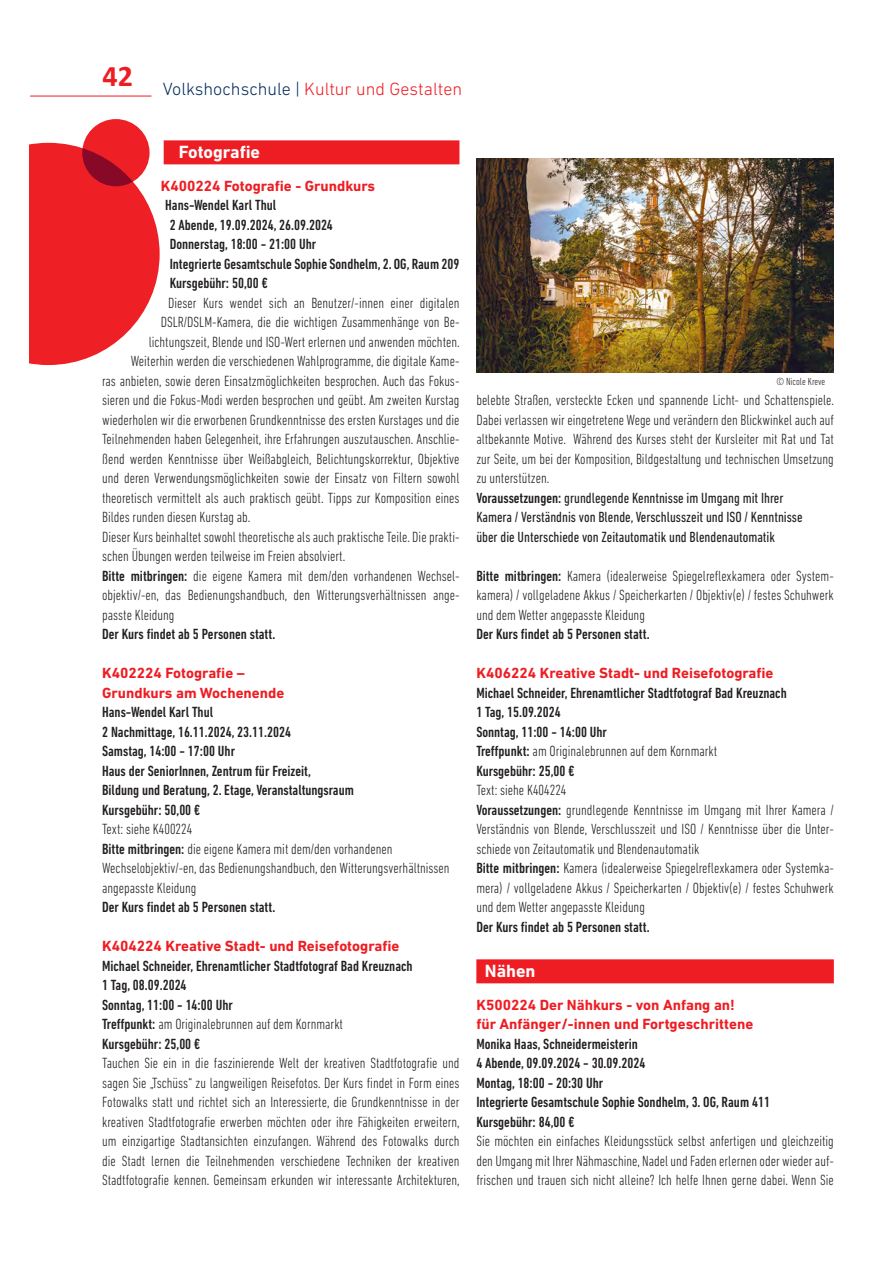
<style>
.page{position:relative;width:881px;height:1263px;background:#fff}
.page>*{position:absolute;margin:0;border:0;box-sizing:border-box;transform-origin:0 0}
.t1{font:300 18px "DIN Next LT Pro";color:#ee1d23}
.t2{font:700 18px "DIN Next LT Pro";color:#fff}
.t3{font:300 condensed 15px/19.5px "DIN Next LT Pro";color:#231f20}
.t4{font:500 condensed 15px/19.5px "DIN Next LT Pro";color:#231f20}
.t5{font:700 15px/19.5px "DIN Next LT Pro";color:#ee1d23}
.t6{font:300 condensed 10.5px "DIN Next LT Pro";color:#231f20}
.s1{color:#002a5c}
.s2{font-weight:500}
.s3{font-weight:300}
.s4{font-weight:400}
</style>
<div class="page">
<hr style="left:30px;top:96px;width:121px;height:1px;background:#ee1d23">
<div style="left:82px;top:119px;width:67px;height:67px;background:#ee2026;border-radius:50%"></div>
<svg style="left:30px;top:143px;width:129px;height:222px"></svg>
<div style="left:164px;top:140px;width:295px;height:24px;background:#ee1d23"></div>
<div style="left:476px;top:959px;width:357px;height:24px;background:#ee1d23"></div>
<img style="left:476px;top:159px;width:357px;height:214px">
<p class="t1" style="left:102px;top:79px;width:361px"><sup>42</sup> <span class="s1">Volkshochschule |</span> Kultur und Gestalten</p>
<p class="t2" style="left:179px;top:141px;width:83px">Fotografie</p>
<p class="t5" style="left:161px;top:176px;width:216px">K400224 Fotografie - Grundkurs</p>
<p class="t4" style="left:170px;top:195px;width:291px;text-indent:-4px">Hans-Wendel Karl Thul<br>2 Abende, 19.09.2024, 26.09.2024<br>Donnerstag, 18:00 - 21:00 Uhr<br>Integrierte Gesamtschule Sophie Sondhelm, 2. OG, Raum 209<br>Kursgebühr: 50,00 €</p>
<p class="t3" style="left:168px;top:293px;width:293px">Dieser Kurs wendet sich an Benutzer/-innen einer digitalen</p>
<p class="t3" style="left:161px;top:312px;width:300px">DSLR/DSLM-Kamera, die die wichtigen Zusammenhänge von Be-</p>
<p class="t3" style="left:149px;top:332px;width:312px">lichtungszeit, Blende und ISO-Wert erlernen und anwenden möchten.</p>
<p class="t3" style="left:131px;top:351px;width:330px">Weiterhin werden die verschiedenen Wahlprogramme, die digitale Kame-</p>
<p class="t3" style="left:102px;top:371px;width:358px">ras anbieten, sowie deren Einsatzmöglichkeiten besprochen. Auch das Fokus-</p>
<p class="t3" style="left:102px;top:390px;width:358px">sieren und die Fokus-Modi werden besprochen und geübt. Am zweiten Kurstag</p>
<p class="t3" style="left:102px;top:410px;width:358px">wiederholen wir die erworbenen Grundkenntnisse des ersten Kurstages und die</p>
<p class="t3" style="left:102px;top:429px;width:359px">Teilnehmenden haben Gelegenheit, ihre Erfahrungen auszutauschen. Anschlie-</p>
<p class="t3" style="left:102px;top:449px;width:358px">ßend werden Kenntnisse über Weißabgleich, Belichtungskorrektur, Objektive</p>
<p class="t3" style="left:102px;top:468px;width:358px">und deren Verwendungsmöglichkeiten sowie der Einsatz von Filtern sowohl</p>
<p class="t3" style="left:102px;top:488px;width:359px">theoretisch vermittelt als auch praktisch geübt. Tipps zur Komposition eines</p>
<p class="t3" style="left:102px;top:507px;width:150px">Bildes runden diesen Kurstag ab.</p>
<p class="t3" style="left:102px;top:527px;width:359px">Dieser Kurs beinhaltet sowohl theoretische als auch praktische Teile. Die prakti-</p>
<p class="t3" style="left:102px;top:546px;width:244px">schen Übungen werden teilweise im Freien absolviert.</p>
<p class="t3" style="left:102px;top:566px;width:359px"><span class="s2">Bitte mitbringen:</span> die eigene Kamera mit dem/den vorhandenen Wechsel-</p>
<p class="t3" style="left:102px;top:585px;width:359px">objektiv/-en, das Bedienungshandbuch, den Witterungsverhältnissen ange-</p>
<p class="t3" style="left:102px;top:605px;width:74px">passte Kleidung</p>
<p class="t4" style="left:102px;top:624px;width:175px">Der Kurs findet ab 5 Personen statt.</p>
<p class="t5" style="left:102px;top:663px;width:184px">K402224 Fotografie –<br>Grundkurs am Wochenende</p>
<p class="t4" style="left:102px;top:702px;width:253px">Hans-Wendel Karl Thul<br>2 Nachmittage, 16.11.2024, 23.11.2024<br>Samstag, 14:00 - 17:00 Uhr<br>Haus der SeniorInnen, Zentrum für Freizeit,<br>Bildung und Beratung, 2. Etage, Veranstaltungsraum Kursgebühr: 50,00 €</p>
<p class="t3" style="left:102px;top:819px;width:349px">Text: siehe K400224<br><span class="s2">Bitte mitbringen:</span> die eigene Kamera mit dem/den vorhandenen Wechselobjektiv/-en, das Bedienungshandbuch, den Witterungsverhältnissen angepasste Kleidung</p>
<p class="t4" style="left:102px;top:897px;width:175px">Der Kurs findet ab 5 Personen statt.</p>
<p class="t5" style="left:102px;top:936px;width:298px">K404224 Kreative Stadt- und Reisefotografie</p>
<p class="t4" style="left:102px;top:956px;width:312px">Michael Schneider, Ehrenamtlicher Stadtfotograf Bad Kreuznach 1 Tag, 08.09.2024<br>Sonntag, 11:00 - 14:00 Uhr<br>Treffpunkt: <span class="s3">am Originalebrunnen auf dem Kornmarkt<br></span>Kursgebühr: 25,00 €</p>
<p class="t3" style="left:102px;top:1053px;width:359px;text-align:justify">Tauchen Sie ein in die faszinierende Welt der kreativen Stadtfotografie und sagen Sie „Tschüss“ zu langweiligen Reisefotos. Der Kurs findet in Form eines Fotowalks statt und richtet sich an Interessierte, die Grundkenntnisse in der kreativen Stadtfotografie erwerben möchten oder ihre Fähigkeiten erweitern, um einzigartige Stadtansichten einzufangen. Während des Fotowalks durch die Stadt lernen die Teilnehmenden verschiedene Techniken der kreativen Stadtfotografie kennen. Gemeinsam erkunden wir interessante Architekturen,</p>
<p class="t6" style="left:776px;top:376px;width:50px">© Nicole Kreve</p>
<p class="t3" style="left:476px;top:390px;width:359px">belebte Straßen, versteckte Ecken und spannende Licht- und Schattenspiele.<br>Dabei verlassen wir eingetretene Wege und verändern den Blickwinkel auch auf altbekannte Motive. Während des Kurses steht der Kursleiter mit Rat und Tat zur Seite, um bei der Komposition, Bildgestaltung und technischen Umsetzung zu unterstützen.<br><span class="s2">Voraussetzungen:</span> <span class="s4">grundlegende Kenntnisse im Umgang mit Ihrer<br>Kamera / Verständnis von Blende, Verschlusszeit und ISO / Kenntnisse<br>über die Unterschiede von Zeitautomatik und Blendenautomatik</span></p>
<p class="t3" style="left:476px;top:566px;width:359px;text-align:justify"><span class="s2">Bitte mitbringen:</span> Kamera (idealerweise Spiegelreflexkamera oder System&shy;kamera) / vollgeladene Akkus / Speicherkarten / Objektiv(e) / festes Schuhwerk und dem Wetter angepasste Kleidung</p>
<p class="t4" style="left:476px;top:624px;width:175px">Der Kurs findet ab 5 Personen statt.</p>
<p class="t5" style="left:476px;top:663px;width:298px">K406224 Kreative Stadt- und Reisefotografie</p>
<p class="t4" style="left:476px;top:683px;width:312px">Michael Schneider, Ehrenamtlicher Stadtfotograf Bad Kreuznach 1 Tag, 15.09.2024<br>Sonntag, 11:00 - 14:00 Uhr<br>Treffpunkt: <span class="s3">am Originalebrunnen auf dem Kornmarkt<br></span>Kursgebühr: 25,00 €</p>
<p class="t3" style="left:476px;top:780px;width:359px">Text: siehe K404224<br><span class="s2">Voraussetzungen:</span> grundlegende Kenntnisse im Umgang mit Ihrer Kamera / Verständnis von Blende, Verschlusszeit und ISO / Kenntnisse über die Unter&shy;schiede von Zeitautomatik und Blendenautomatik<br><span class="s2">Bitte mitbringen:</span> Kamera (idealerweise Spiegelreflexkamera oder Systemka&shy;mera) / vollgeladene Akkus / Speicherkarten / Objektiv(e) / festes Schuhwerk und dem Wetter angepasste Kleidung</p>
<p class="t4" style="left:476px;top:917px;width:175px">Der Kurs findet ab 5 Personen statt.</p>
<p class="t2" style="left:484px;top:960px;width:52px">Nähen</p>
<p class="t5" style="left:476px;top:995px;width:278px">K500224 Der Nähkurs - von Anfang an! für Anfänger/-innen und Fortgeschrittene</p>
<p class="t4" style="left:476px;top:1034px;width:295px">Monika Haas, Schneidermeisterin<br>4 Abende, 09.09.2024 - 30.09.2024<br>Montag, 18:00 - 20:30 Uhr<br>Integrierte Gesamtschule Sophie Sondhelm, 3. OG, Raum 411<br>Kursgebühr: 84,00 €</p>
<p class="t3" style="left:476px;top:1131px;width:359px;text-align:justify">Sie möchten ein einfaches Kleidungsstück selbst anfertigen und gleichzeitig den Umgang mit Ihrer Nähmaschine, Nadel und Faden erlernen oder wieder auf&shy;frischen und trauen sich nicht alleine? Ich helfe Ihnen gerne dabei. Wenn Sie</p>
</div>
